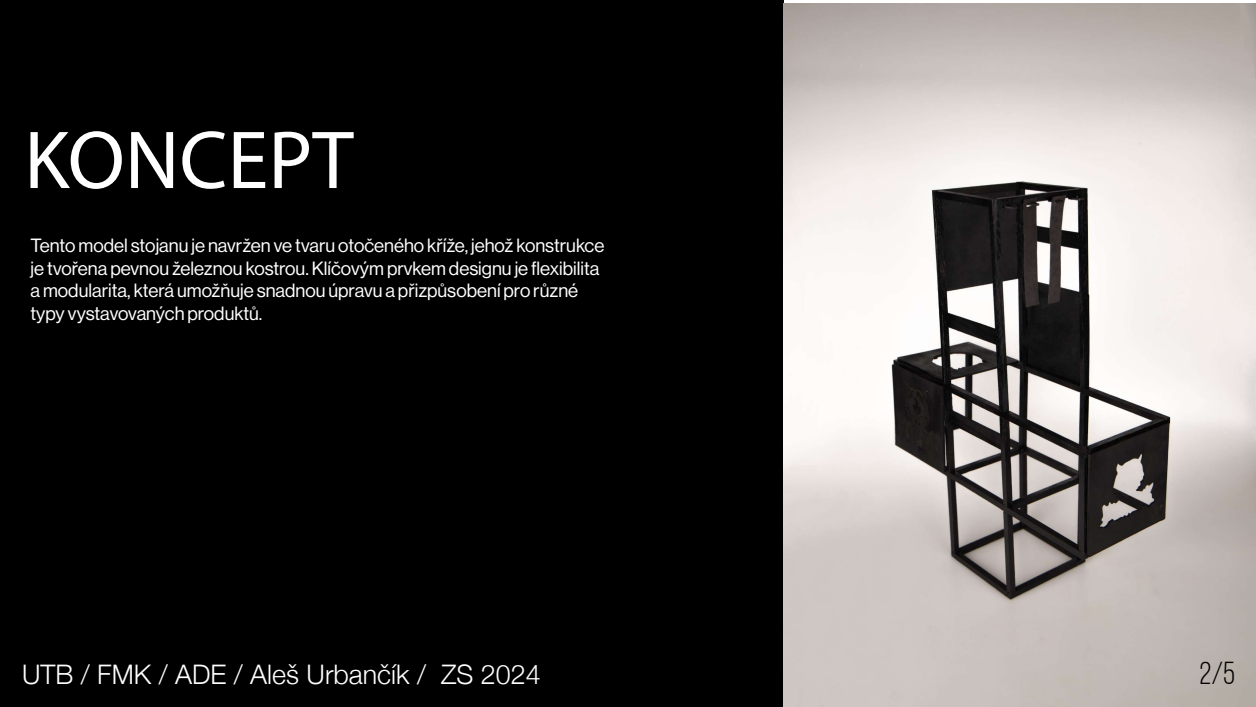
<style>
.page{position:relative;width:1256px;height:707px;background:#fff}
.page>*{position:absolute;margin:0;border:0;box-sizing:border-box;transform-origin:0 0}
.t1{font:82.88px "Myriad Pro";color:#fff}
.t2{font:31.62px "Bebas Neue";color:#000}
.t3{font:300 26.88px "Helvetica Neue";color:#fff}
.t4{font:18.75px/22.5px "N Haas Grotesk DS Pro 55 Rg";color:#fff}
</style>
<div class="page">
<div style="left:0;top:0;width:783px;height:706px;background:#000"></div>
<img style="left:783px;top:3px;width:472px;height:703px">
<h1 class="t1" style="left:24px;top:109px;width:331px">KONCEPT</h1>
<p class="t4" style="left:31px;top:234px;width:575px">Tento model stojanu je navržen ve tvaru otočeného kříže, jehož konstrukce je tvořena pevnou železnou kostrou. Klíčovým prvkem designu je flexibilita a modularita, která umožňuje snadnou úpravu a přizpůsobení pro různé typy vystavovaných produktů.</p>
<h3 class="t3" style="left:22px;top:652px;width:520px">UTB / FMK / ADE / Aleš Urbančík / ZS 2024</h3>
<h2 class="t2" style="left:1199px;top:655px;width:37px">2/5</h2>
</div>
